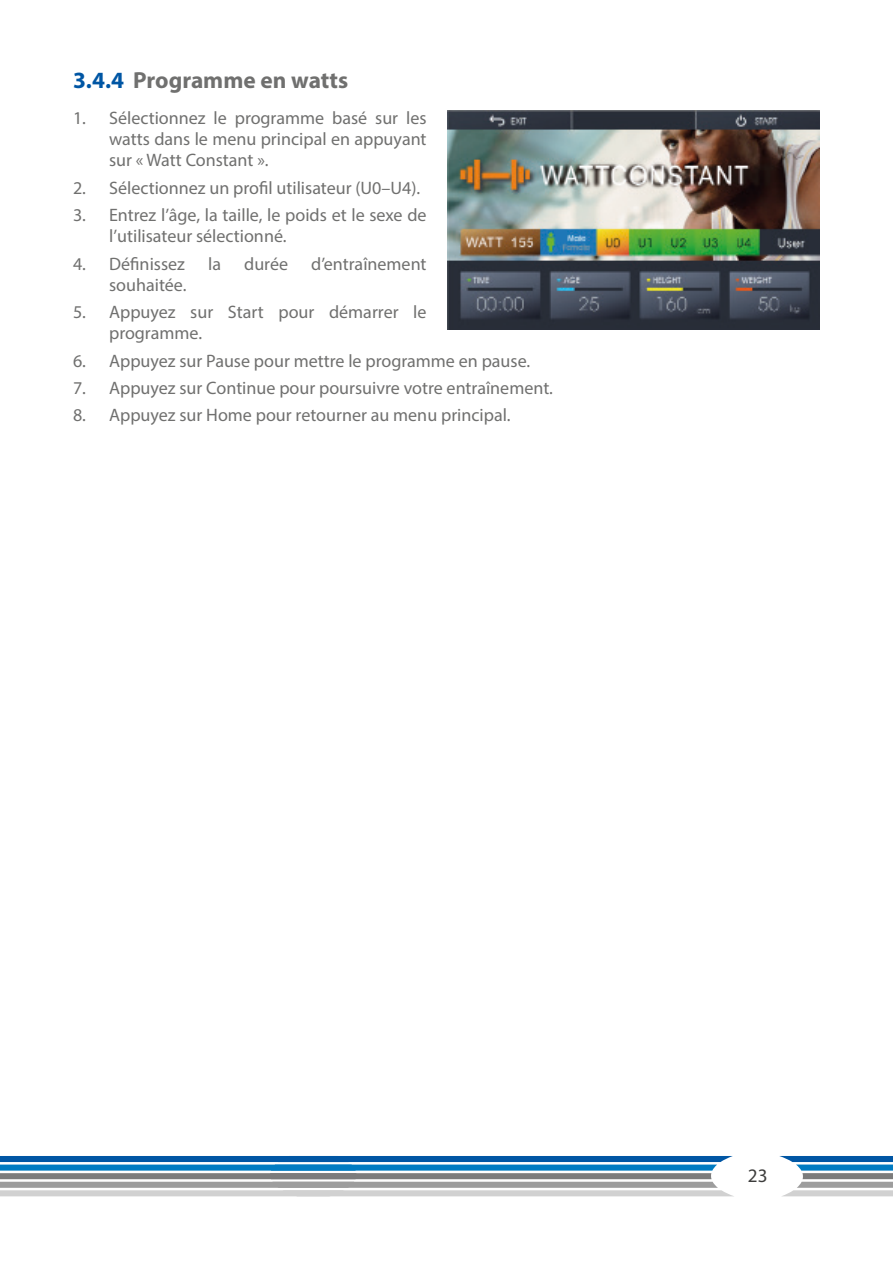
<style>
.page{position:relative;width:893px;height:1263px;background:#fff}
.page>*{position:absolute;margin:0;border:0;box-sizing:border-box;transform-origin:0 0}
.t1{font:700 23.4px "Myriad Pro";color:#70706f}
.t2{font:19.2px "Myriad Pro";color:#3d3d3c}
.t3{font:18px/21.1px "Myriad Pro";color:#70706f}
.s1{color:#0056a4}
</style>
<div class="page">
<img style="left:448px;top:111px;width:372px;height:219px">
<svg style="left:779px;top:1156px;width:114px;height:40px"></svg>
<svg style="left:0;top:1156px;width:733px;height:40px"></svg>
<p class="t1" style="left:73px;top:64px;width:277px"><span class="s1">3.4.4</span> Programme en watts</p>
<p class="t3" style="left:109px;top:107px;width:319px;text-align:justify;text-indent:-36px">1. Sélectionnez le programme basé sur les watts dans le menu principal en appuyant sur « Watt Constant ».</p>
<p class="t3" style="left:73px;top:177px;width:349px">2. Sélectionnez un profil utilisateur (U0–U4).</p>
<p class="t3" style="left:109px;top:204px;width:319px;text-indent:-36px">3. Entrez l’âge, la taille, le poids et le sexe de l’utilisateur sélectionné.</p>
<p class="t3" style="left:73px;top:253px;width:113px">4. Définissez</p>
<p class="t3" style="left:208px;top:253px;width:14px">la</p>
<p class="t3" style="left:244px;top:253px;width:45px">durée</p>
<p class="t3" style="left:311px;top:253px;width:117px">d’entraînement</p>
<p class="t3" style="left:109px;top:274px;width:79px">souhaitée.</p>
<p class="t3" style="left:109px;top:301px;width:319px;text-indent:-36px">5. Appuyez sur Start pour démarrer le programme.</p>
<p class="t3" style="left:73px;top:350px;width:459px">6. Appuyez sur Pause pour mettre le programme en pause.</p>
<p class="t3" style="left:73px;top:377px;width:481px">7. Appuyez sur Continue pour poursuivre votre entraînement.</p>
<p class="t3" style="left:73px;top:404px;width:439px">8. Appuyez sur Home pour retourner au menu principal.</p>
<p class="t2" style="left:748px;top:1164px;width:21px">23</p>
</div>
